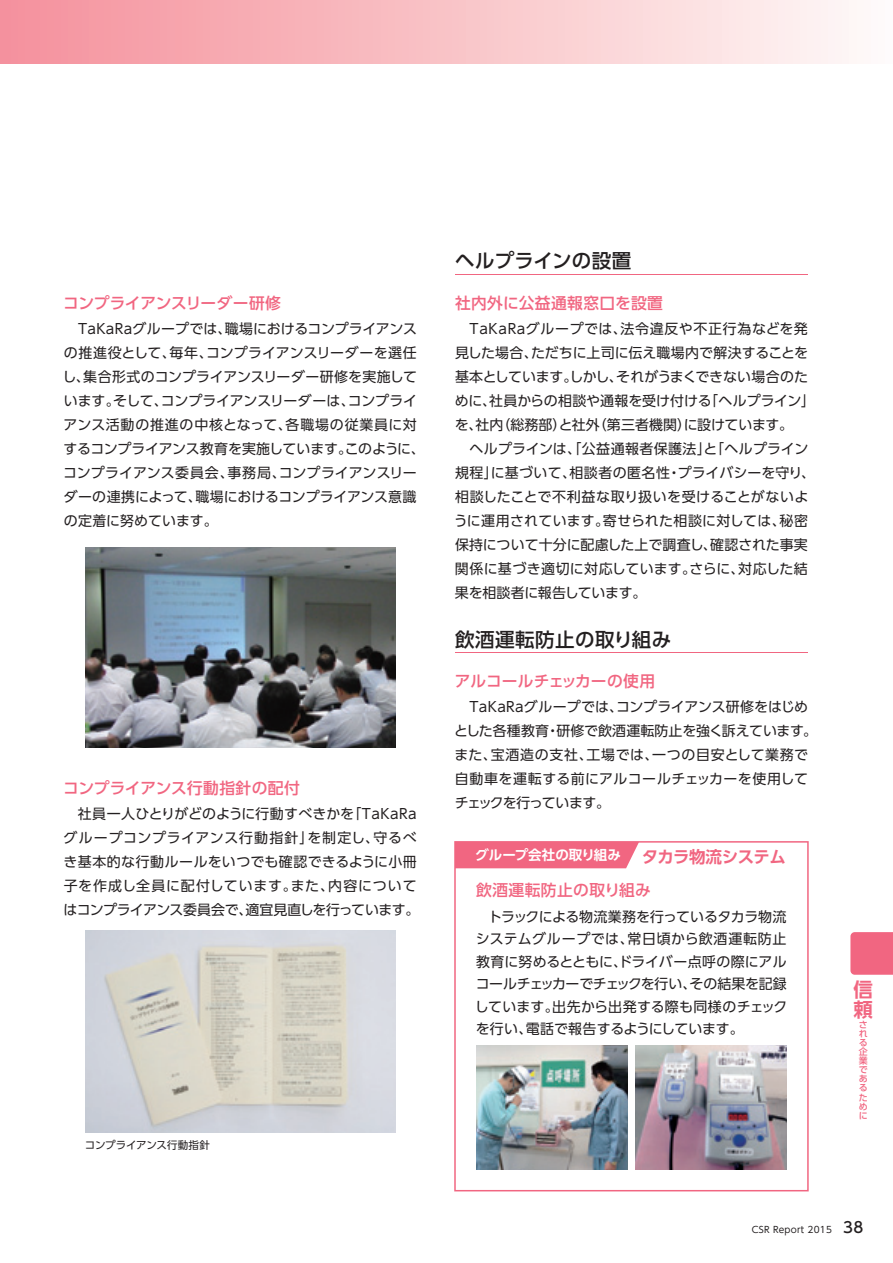
<style>
.page{position:relative;width:893px;height:1263px;background:#fff}
.page>*{position:absolute;margin:0;border:0;box-sizing:border-box;transform-origin:0 0}
.t1{font:19.5px "UD Shin Go Pr 6 Medium 90 pv RKSJ H";letter-spacing:.025em;color:#231f20}
.t2{font:19.5px/20px "UD Shin Go Pr 6 De Bold 90 pv RKSJ H";color:#f16681}
.t3{font:16.5px "UD Shin Go Pr 6 De Bold 90 pv RKSJ H";letter-spacing:-.035em;color:#f16681}
.t4{font:15.75px "UD Shin Go Pr 6 Medium 90 pv RKSJ H";letter-spacing:.01em;color:#f16681}
.t5{font:15.75px "UD Shin Go Pr 6 Medium 90 pv RKSJ H";letter-spacing:-.015em;color:#f16681}
.t6{font:13.95px/24px "UD Shin Go Pr 6 Regular 90 pv RKSJ H";letter-spacing:.005em;color:#231f20}
.t7{font:13.95px/24px "UD Shin Go Pr 6 Regular 90 pv RKSJ H";letter-spacing:.025em;color:#231f20}
.t8{font:13.5px "UD Shin Go Pr 6 De Bold 90 pv RKSJ H";color:#fff}
.t9{font:10.5px "UD Shin Go Pr 6 Regular 90 pv RKSJ H";letter-spacing:-.02em;color:#231f20}
.t10{font:9px "UD Shin Go Pr 6 Regular 90 pv RKSJ H";letter-spacing:.025em;color:#231f20}
.t11{font:9px/9px "UD Shin Go Pr 6 Medium 90 pv RKSJ H";color:#f16681;text-align:justify}
.s1{font-family:"UD Shin Go Pr 6 Medium 90 pv RKSJ H";font-size:15px}
</style>
<div class="page">
<div style="left:0;top:0;width:893px;height:64px;background:linear-gradient(to right,#f58f9a,#fefaf8)"></div>
<hr style="left:455px;top:274px;width:353px;height:1px;background:#f16681">
<hr style="left:455px;top:652px;width:353px;height:1px;background:#f16681">
<img style="left:85px;top:547px;width:310px;height:201px">
<img style="left:85px;top:930px;width:310px;height:203px">
<svg style="left:454px;top:841px;width:355px;height:350px"></svg>
<div style="left:455px;top:842px;width:184px;height:26px;background:#f16681"></div>
<img style="left:477px;top:1046px;width:151px;height:123px">
<img style="left:636px;top:1046px;width:151px;height:123px">
<svg style="left:850px;top:932px;width:43px;height:43px;background:#f16984"></svg>
<p class="t5" style="left:63px;top:297px;width:219px">コンプライアンスリーダー研修</p>
<p class="t6" style="left:62px;top:319px;width:364px">　TaKaRaグループでは、職場におけるコンプライアンスの推進役として、毎年、コンプライアンスリーダーを選任し、集合形式のコンプライアンスリーダー研修を実施しています。そして、コンプライアンスリーダーは、コンプライアンス活動の推進の中核となって、各職場の従業員に対するコンプライアンス教育を実施しています。このように、コンプライアンス委員会、事務局、コンプライアンスリーダーの連携によって、職場におけるコンプライアンス意識の定着に努めています。</p>
<p class="t4" style="left:63px;top:782px;width:238px">コンプライアンス行動指針の配付</p>
<p class="t7" style="left:63px;top:804px;width:357px">　社員一人ひとりがどのように行動すべきかを「TaKaRaグループコンプライアンス行動指針」を制定し、守るべき基本的な行動ルールをいつでも確認できるように小冊子を作成し全員に配付しています。また、内容についてはコンプライアンス委員会で、適宜見直しを行っています。</p>
<p class="t9" style="left:85px;top:1141px;width:126px">コンプライアンス行動指針</p>
<h1 class="t1" style="left:455px;top:254px;width:178px">ヘルプラインの設置</h1>
<p class="t4" style="left:455px;top:297px;width:210px">社内外に公益通報窓口を設置</p>
<p class="t6" style="left:454px;top:319px;width:363px">　TaKaRaグループでは、法令違反や不正行為などを発見した場合、ただちに上司に伝え職場内で解決することを基本としています。しかし、それがうまくできない場合のために、社員からの相談や通報を受け付ける「ヘルプライン」を、社内（総務部）と社外（第三者機関）に設けています。<br>　ヘルプラインは、「公益通報者保護法」と「ヘルプライン規程」に基づいて、相談者の匿名性・プライバシーを守り、相談したことで不利益な取り扱いを受けることがないように運用されています。寄せられた相談に対しては、秘密保持について十分に配慮した上で調査し、確認された事実関係に基づき適切に対応しています。さらに、対応した結果を相談者に報告しています。</p>
<h1 class="t1" style="left:455px;top:632px;width:218px">飲酒運転防止の取り組み</h1>
<p class="t4" style="left:455px;top:675px;width:202px">アルコールチェッカーの使用</p>
<p class="t6" style="left:454px;top:697px;width:364px">　TaKaRaグループでは、コンプライアンス研修をはじめとした各種教育・研修で飲酒運転防止を強く訴えています。また、宝酒造の支社、工場では、一つの目安として業務で自動車を運転する前にアルコールチェッカーを使用してチェックを行っています。</p>
<p class="t8" style="left:476px;top:850px;width:147px">グループ会社の取り組み</p>
<p class="t3" style="left:642px;top:851px;width:146px">タカラ物流システム</p>
<p class="t4" style="left:476px;top:884px;width:176px">飲酒運転防止の取り組み</p>
<p class="t6" style="left:475px;top:907px;width:314px;line-height:22.5px;text-align:justify">　トラックによる物流業務を行っているタカラ物流システムグループでは、常日頃から飲酒運転防止教育に努めるとともに、ドライバー点呼の際にアルコールチェッカーでチェックを行い、その結果を記録しています。出先から出発する際も同様のチェックを行い、電話で報告するようにしています。</p>
<h1 class="t2" style="left:853px;top:982px;width:21px">信頼</h1>
<p class="t11" style="left:859px;top:1021px;width:10px">される企業であるために</p>
<p class="t10" style="left:752px;top:1226px;width:113px">CSR Report 2015 <span class="s1">38</span></p>
</div>
